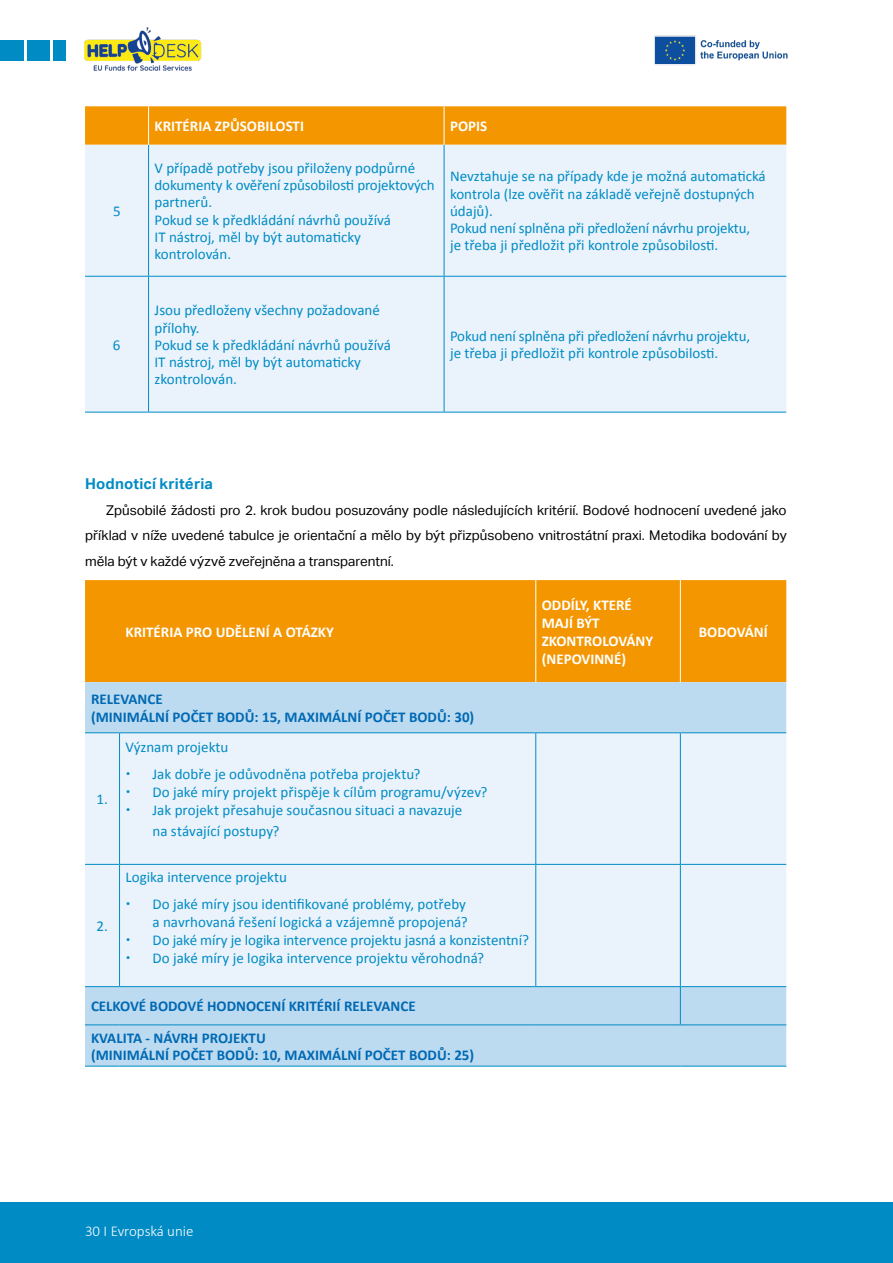
<style>
.page{position:relative;width:893px;height:1263px;background:#fff}
.page>*{position:absolute;margin:0;border:0;box-sizing:border-box;transform-origin:0 0}
.t1{font:15px/17.2px "Calibri";color:#008bc5}
.t2{font:700 15px/17.2px "Calibri";color:#0069b4}
.t3{font:700 15px/18px "Calibri";color:#fff}
.t4{font:700 15px "Aktiv Grotesk";letter-spacing:.01em;color:#008bc5}
.t5{font:300 15px "Calibri";color:#fff}
.t6{font:13.5px/25.5px "Aktiv Grotesk";color:#000;text-align:justify}
</style>
<div class="page">
<div style="left:0;top:1202px;width:893px;height:61px;background:#008bc5"></div>
<div style="left:0;top:40px;width:23px;height:21px;background:#008bc5"></div>
<div style="left:27px;top:40px;width:22px;height:21px;background:#008bc5"></div>
<div style="left:53px;top:40px;width:13px;height:21px;background:#008bc5"></div>
<img style="left:654px;top:36px;width:134px;height:29px">
<img style="left:84px;top:27px;width:118px;height:44px">
<div style="left:85px;top:106px;width:701px;height:39px;background:#f49600"></div>
<div style="left:85px;top:145px;width:701px;height:267px;background:#eaf3fb"></div>
<hr style="left:148px;top:145px;width:1px;height:131px;background:#008bc5">
<hr style="left:444px;top:145px;width:1px;height:131px;background:#008bc5">
<hr style="left:85px;top:276px;width:64px;height:1px;background:#008bc5">
<hr style="left:149px;top:276px;width:295px;height:1px;background:#008bc5">
<hr style="left:148px;top:277px;width:1px;height:135px;background:#008bc5">
<hr style="left:444px;top:276px;width:342px;height:1px;background:#008bc5">
<hr style="left:444px;top:277px;width:1px;height:135px;background:#008bc5">
<hr style="left:85px;top:412px;width:64px;height:1px;background:#008bc5">
<hr style="left:149px;top:412px;width:295px;height:1px;background:#008bc5">
<hr style="left:444px;top:412px;width:342px;height:1px;background:#008bc5">
<hr style="left:148px;top:106px;width:1px;height:39px;background:#fff">
<hr style="left:444px;top:106px;width:1px;height:39px;background:#fff">
<div style="left:85px;top:580px;width:701px;height:102px;background:#f49600"></div>
<div style="left:85px;top:682px;width:701px;height:384px;background:#bddbf0"></div>
<div style="left:85px;top:733px;width:701px;height:253px;background:#eaf3fb"></div>
<hr style="left:85px;top:732px;width:35px;height:1px;background:#008bc5">
<hr style="left:120px;top:732px;width:416px;height:1px;background:#008bc5">
<hr style="left:119px;top:733px;width:1px;height:131px;background:#008bc5">
<hr style="left:536px;top:732px;width:144px;height:1px;background:#008bc5">
<hr style="left:535px;top:733px;width:1px;height:131px;background:#008bc5">
<hr style="left:680px;top:732px;width:106px;height:1px;background:#008bc5">
<hr style="left:680px;top:733px;width:1px;height:131px;background:#008bc5">
<hr style="left:85px;top:864px;width:35px;height:1px;background:#008bc5">
<hr style="left:120px;top:864px;width:416px;height:1px;background:#008bc5">
<hr style="left:119px;top:865px;width:1px;height:121px;background:#008bc5">
<hr style="left:536px;top:864px;width:144px;height:1px;background:#008bc5">
<hr style="left:535px;top:865px;width:1px;height:121px;background:#008bc5">
<hr style="left:680px;top:864px;width:106px;height:1px;background:#008bc5">
<hr style="left:680px;top:865px;width:1px;height:121px;background:#008bc5">
<hr style="left:85px;top:986px;width:35px;height:1px;background:#008bc5">
<hr style="left:120px;top:986px;width:416px;height:1px;background:#008bc5">
<hr style="left:536px;top:986px;width:144px;height:1px;background:#008bc5">
<hr style="left:680px;top:986px;width:106px;height:1px;background:#008bc5">
<hr style="left:680px;top:987px;width:1px;height:37px;background:#008bc5">
<hr style="left:85px;top:1024px;width:35px;height:1px;background:#008bc5">
<hr style="left:120px;top:1024px;width:416px;height:1px;background:#008bc5">
<hr style="left:536px;top:1024px;width:144px;height:1px;background:#008bc5">
<hr style="left:680px;top:1024px;width:106px;height:1px;background:#008bc5">
<hr style="left:85px;top:1066px;width:35px;height:1px;background:#008bc5">
<hr style="left:120px;top:1066px;width:416px;height:1px;background:#008bc5">
<hr style="left:536px;top:1066px;width:144px;height:1px;background:#008bc5">
<hr style="left:680px;top:1066px;width:106px;height:1px;background:#008bc5">
<hr style="left:535px;top:580px;width:1px;height:102px;background:#fff">
<hr style="left:680px;top:580px;width:1px;height:102px;background:#fff">
<p class="t1" style="left:113px;top:202px;width:9px">5</p>
<p class="t1" style="left:113px;top:336px;width:9px">6</p>
<p class="t3" style="left:155px;top:117px;width:151px">KRITÉRIA ZPŮSOBILOSTI</p>
<p class="t3" style="left:450px;top:117px;width:39px">POPIS</p>
<p class="t1" style="left:155px;top:159px;width:282px">V případě potřeby jsou přiloženy podpůrné dokumenty k ověření způsobilosti projektových partnerů.<br>Pokud se k předkládání návrhů používá<br>IT nástroj, měl by být automaticky kontrolován.</p>
<p class="t1" style="left:450px;top:167px;width:317px">Nevztahuje se na případy kde je možná automatická kontrola (lze ověřit na základě veřejně dostupných údajů).<br>Pokud není splněna při předložení návrhu projektu,<br>je třeba ji předložit při kontrole způsobilosti.</p>
<p class="t1" style="left:155px;top:301px;width:238px">Jsou předloženy všechny požadované přílohy.<br>Pokud se k předkládání návrhů používá<br>IT nástroj, měl by být automaticky zkontrolován.</p>
<p class="t1" style="left:450px;top:327px;width:302px">Pokud není splněna při předložení návrhu projektu, je třeba ji předložit při kontrole způsobilosti.</p>
<p class="t4" style="left:85px;top:475px;width:130px">Hodnoticí kritéria</p>
<p class="t6" style="left:85px;top:497px;width:703px;text-indent:21px">Způsobilé žádosti pro 2. krok budou posuzovány podle následujících kritérií. Bodové hodnocení uvedené jako příklad v níže uvedené tabulce je orientační a mělo by být přizpůsobeno vnitrostátní praxi. Metodika bodování by měla být v každé výzvě zveřejněna a transparentní.</p>
<p class="t3" style="left:126px;top:622px;width:210px">KRITÉRIA PRO UDĚLENÍ A OTÁZKY</p>
<p class="t2" style="left:91px;top:690px;width:385px">RELEVANCE<br>(MINIMÁLNÍ POČET BODŮ: 15, MAXIMÁLNÍ POČET BODŮ: 30)</p>
<p class="t1" style="left:97px;top:790px;width:13px">1.</p>
<p class="t1" style="left:153px;top:733px;width:270px;line-height:27px;text-indent:-27px">Význam projektu<br>Jak dobře je odůvodněna potřeba projektu?</p>
<p class="t1" style="left:153px;top:783px;width:336px;line-height:18px">Do jaké míry projekt přispěje k cílům programu/výzev?<br>Jak projekt přesahuje současnou situaci a navazuje</p>
<p class="t1" style="left:153px;top:822px;width:128px">na stávající postupy?</p>
<p class="t1" style="left:153px;top:863px;width:315px;line-height:27px;text-indent:-27px">Logika intervence projektu<br>Do jaké míry jsou identifikované problémy, potřeby</p>
<p class="t1" style="left:153px;top:912px;width:378px;line-height:18px">a navrhovaná řešení logická a vzájemně propojená?<br>Do jaké míry je logika intervence projektu jasná a konzistentní?<br>Do jaké míry je logika intervence projektu věrohodná?</p>
<p class="t2" style="left:91px;top:990px;width:326px;line-height:31.2px">CELKOVÉ BODOVÉ HODNOCENÍ KRITÉRIÍ RELEVANCE<br>KVALITA - NÁVRH PROJEKTU</p>
<p class="t2" style="left:91px;top:1046px;width:385px">(MINIMÁLNÍ POČET BODŮ: 10, MAXIMÁLNÍ POČET BODŮ: 25)</p>
<p class="t1" style="left:97px;top:917px;width:13px">2.</p>
<p class="t3" style="left:542px;top:595px;width:113px">ODDÍLY, KTERÉ<br>MAJÍ BÝT<br>ZKONTROLOVÁNY (NEPOVINNÉ)</p>
<p class="t3" style="left:699px;top:622px;width:70px">BODOVÁNÍ</p>
<p class="t5" style="left:85px;top:1221px;width:110px">30 I Evropská unie</p>
</div>
